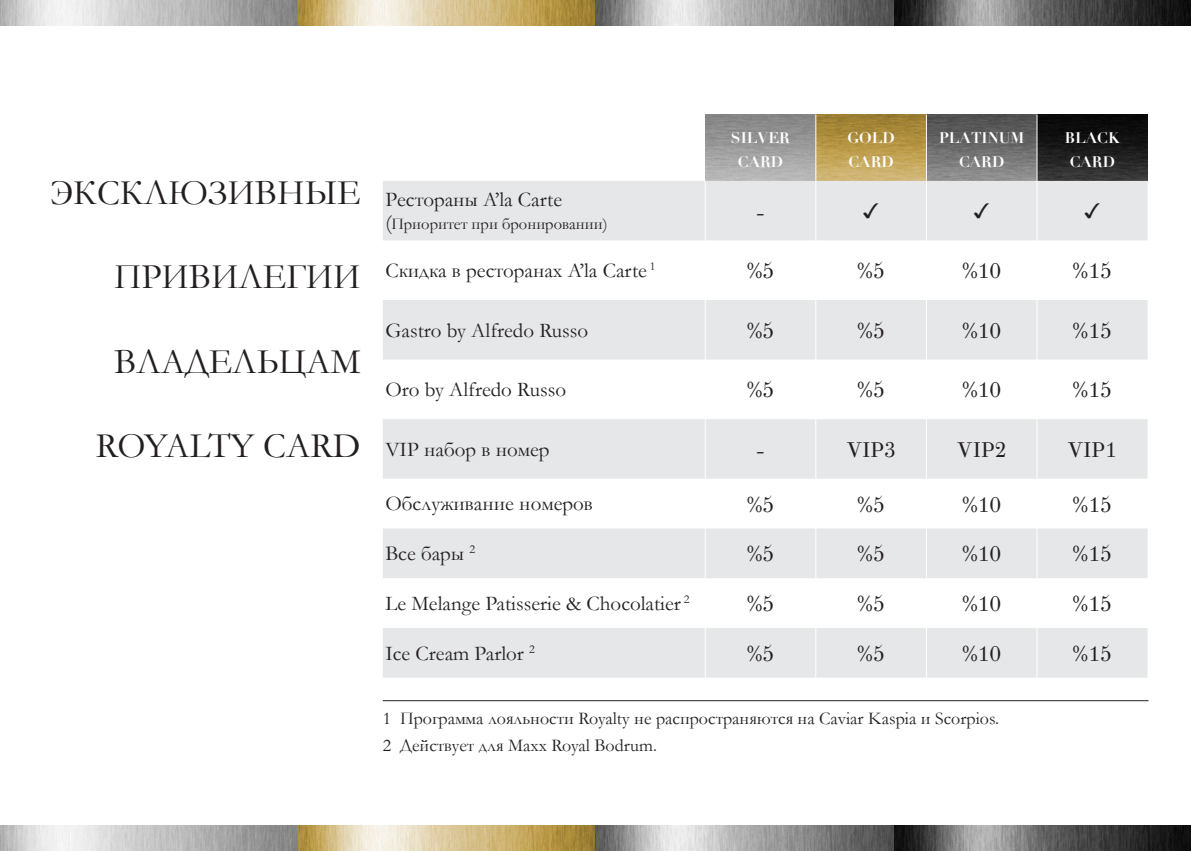
<style>
.page{position:relative;width:1191px;height:851px;background:#fff}
.page>*{position:absolute;margin:0;border:0;box-sizing:border-box;transform-origin:0 0}
.Baslik1{font:36px "Garamond";color:#231f20}
.dipnot{font:21px "Garamond";color:#231f20}
.t1{font:21px "Theano Didot";color:#231f20}
.t2{font:21px "Arial Unicode MS";color:#231f20}
.t3{font:18px "Garamond";color:#231f20}
.dipnot-2{font:16.5px "Garamond";color:#231f20}
.t4{font:700 15px/24px "Didot";color:#fff;text-align:center}
.s1{font-size:21px}
</style>
<div class="page">
<img style="left:0;top:0;width:1191px;height:26px">
<img style="left:0;top:825px;width:1191px;height:25px">
<img style="left:705px;top:114px;width:442px;height:67px">
<svg style="left:383px;top:181px;width:764px;height:496px;fill:#e6e7e9"></svg>
<hr style="left:815px;top:114px;width:1px;height:67px;background:#fff">
<hr style="left:926px;top:114px;width:1px;height:67px;background:#fff">
<hr style="left:1036px;top:114px;width:1px;height:67px;background:#fff">
<hr style="left:704px;top:181px;width:1px;height:59px;background:#fff">
<hr style="left:815px;top:181px;width:1px;height:59px;background:#fff">
<hr style="left:926px;top:181px;width:1px;height:59px;background:#fff">
<hr style="left:1036px;top:181px;width:1px;height:59px;background:#fff">
<hr style="left:704px;top:240px;width:1px;height:60px;background:#fff">
<hr style="left:815px;top:240px;width:1px;height:60px;background:#fff">
<hr style="left:926px;top:240px;width:1px;height:60px;background:#fff">
<hr style="left:1036px;top:240px;width:1px;height:60px;background:#fff">
<hr style="left:704px;top:300px;width:1px;height:59px;background:#fff">
<hr style="left:815px;top:300px;width:1px;height:59px;background:#fff">
<hr style="left:926px;top:300px;width:1px;height:59px;background:#fff">
<hr style="left:1036px;top:300px;width:1px;height:59px;background:#fff">
<hr style="left:704px;top:359px;width:1px;height:60px;background:#fff">
<hr style="left:815px;top:359px;width:1px;height:60px;background:#fff">
<hr style="left:926px;top:359px;width:1px;height:60px;background:#fff">
<hr style="left:1036px;top:359px;width:1px;height:60px;background:#fff">
<hr style="left:704px;top:419px;width:1px;height:59px;background:#fff">
<hr style="left:815px;top:419px;width:1px;height:59px;background:#fff">
<hr style="left:926px;top:419px;width:1px;height:59px;background:#fff">
<hr style="left:1036px;top:419px;width:1px;height:59px;background:#fff">
<hr style="left:704px;top:478px;width:1px;height:50px;background:#fff">
<hr style="left:815px;top:478px;width:1px;height:50px;background:#fff">
<hr style="left:926px;top:478px;width:1px;height:50px;background:#fff">
<hr style="left:1036px;top:478px;width:1px;height:50px;background:#fff">
<hr style="left:704px;top:528px;width:1px;height:50px;background:#fff">
<hr style="left:815px;top:528px;width:1px;height:50px;background:#fff">
<hr style="left:926px;top:528px;width:1px;height:50px;background:#fff">
<hr style="left:1036px;top:528px;width:1px;height:50px;background:#fff">
<hr style="left:704px;top:578px;width:1px;height:49px;background:#fff">
<hr style="left:815px;top:578px;width:1px;height:49px;background:#fff">
<hr style="left:926px;top:578px;width:1px;height:49px;background:#fff">
<hr style="left:1036px;top:578px;width:1px;height:49px;background:#fff">
<hr style="left:704px;top:627px;width:1px;height:50px;background:#fff">
<hr style="left:815px;top:627px;width:1px;height:50px;background:#fff">
<hr style="left:926px;top:627px;width:1px;height:50px;background:#fff">
<hr style="left:1036px;top:627px;width:1px;height:50px;background:#fff">
<hr style="left:383px;top:700px;width:765px;height:1px;background:#231f20">
<p class="Baslik1" style="left:50px;top:169px;width:312px">ЭКСКЛЮЗИВНЫЕ</p>
<p class="Baslik1" style="left:114px;top:253px;width:248px">ПРИВИЛЕГИИ</p>
<p class="Baslik1" style="left:114px;top:337px;width:248px">ВЛАДЕЛЬЦАМ</p>
<p class="Baslik1" style="left:96px;top:421px;width:266px">ROYALTY CARD</p>
<p class="dipnot" style="left:385px;top:186px;width:178px">Рестораны A’la Carte</p>
<p class="dipnot-2" style="left:385px;top:212px;width:224px"><span class="s1">(</span>Приоритет при бронировании)</p>
<p class="t4" style="left:731px;top:126px;width:61px">SILVER<br>CARD</p>
<p class="t4" style="left:847px;top:126px;width:49px;text-align:left">GOLD<br>CARD</p>
<p class="t4" style="left:939px;top:126px;width:87px">PLATINUM<br>CARD</p>
<p class="t4" style="left:1064px;top:126px;width:56px">BLACK<br>CARD</p>
<p class="t1" style="left:756px;top:199px;width:11px">-</p>
<p class="t2" style="left:863px;top:195px;width:17px">✓</p>
<p class="t2" style="left:973px;top:195px;width:17px">✓</p>
<p class="t2" style="left:1084px;top:195px;width:17px">✓</p>
<p class="dipnot" style="left:385px;top:256px;width:272px">Скидка в ресторанах A’la Carte <sup>1</sup></p>
<p class="t1" style="left:746px;top:258px;width:29px">%5</p>
<p class="t1" style="left:857px;top:258px;width:29px">%5</p>
<p class="t1" style="left:962px;top:258px;width:41px">%10</p>
<p class="t1" style="left:1072px;top:258px;width:41px">%15</p>
<p class="dipnot" style="left:385px;top:316px;width:204px">Gastro by Alfredo Russo</p>
<p class="t1" style="left:746px;top:318px;width:29px">%5</p>
<p class="t1" style="left:857px;top:318px;width:29px">%5</p>
<p class="t1" style="left:962px;top:318px;width:41px">%10</p>
<p class="t1" style="left:1072px;top:318px;width:41px">%15</p>
<p class="dipnot" style="left:385px;top:375px;width:182px">Oro by Alfredo Russo</p>
<p class="t1" style="left:746px;top:377px;width:29px">%5</p>
<p class="t1" style="left:857px;top:377px;width:29px">%5</p>
<p class="t1" style="left:962px;top:377px;width:41px">%10</p>
<p class="t1" style="left:1072px;top:377px;width:41px">%15</p>
<p class="dipnot" style="left:385px;top:435px;width:166px">VIP набор в номер</p>
<p class="t1" style="left:756px;top:437px;width:11px">-</p>
<p class="t1" style="left:846px;top:437px;width:51px">VIP3</p>
<p class="t1" style="left:957px;top:437px;width:51px">VIP2</p>
<p class="t1" style="left:1067px;top:437px;width:51px">VIP1</p>
<p class="dipnot" style="left:385px;top:489px;width:209px">Обслуживание номеров</p>
<p class="t1" style="left:746px;top:491px;width:29px">%5</p>
<p class="t1" style="left:857px;top:491px;width:29px">%5</p>
<p class="t1" style="left:962px;top:491px;width:41px">%10</p>
<p class="t1" style="left:1072px;top:491px;width:41px">%15</p>
<p class="dipnot" style="left:385px;top:539px;width:91px">Все бары <sup>2</sup></p>
<p class="t1" style="left:746px;top:541px;width:29px">%5</p>
<p class="t1" style="left:857px;top:541px;width:29px">%5</p>
<p class="t1" style="left:962px;top:541px;width:41px">%10</p>
<p class="t1" style="left:1072px;top:541px;width:41px">%15</p>
<p class="dipnot" style="left:385px;top:589px;width:306px">Le Melange Patisserie &amp; Chocolatier <sup>2</sup></p>
<p class="t1" style="left:746px;top:591px;width:29px">%5</p>
<p class="t1" style="left:857px;top:591px;width:29px">%5</p>
<p class="t1" style="left:962px;top:591px;width:41px">%10</p>
<p class="t1" style="left:1072px;top:591px;width:41px">%15</p>
<p class="dipnot" style="left:385px;top:639px;width:151px">Ice Cream Parlor <sup>2</sup></p>
<p class="t1" style="left:746px;top:640px;width:29px">%5</p>
<p class="t1" style="left:857px;top:640px;width:29px">%5</p>
<p class="t1" style="left:962px;top:640px;width:41px">%10</p>
<p class="t1" style="left:1072px;top:640px;width:41px">%15</p>
<p class="t3" style="left:383px;top:706px;width:617px">1 Программа лояльности Royalty не распространяются на Caviar Kaspia и Scorpios.</p>
<p class="t3" style="left:383px;top:733px;width:276px">2 Действует для Maxx Royal Bodrum.</p>
</div>
